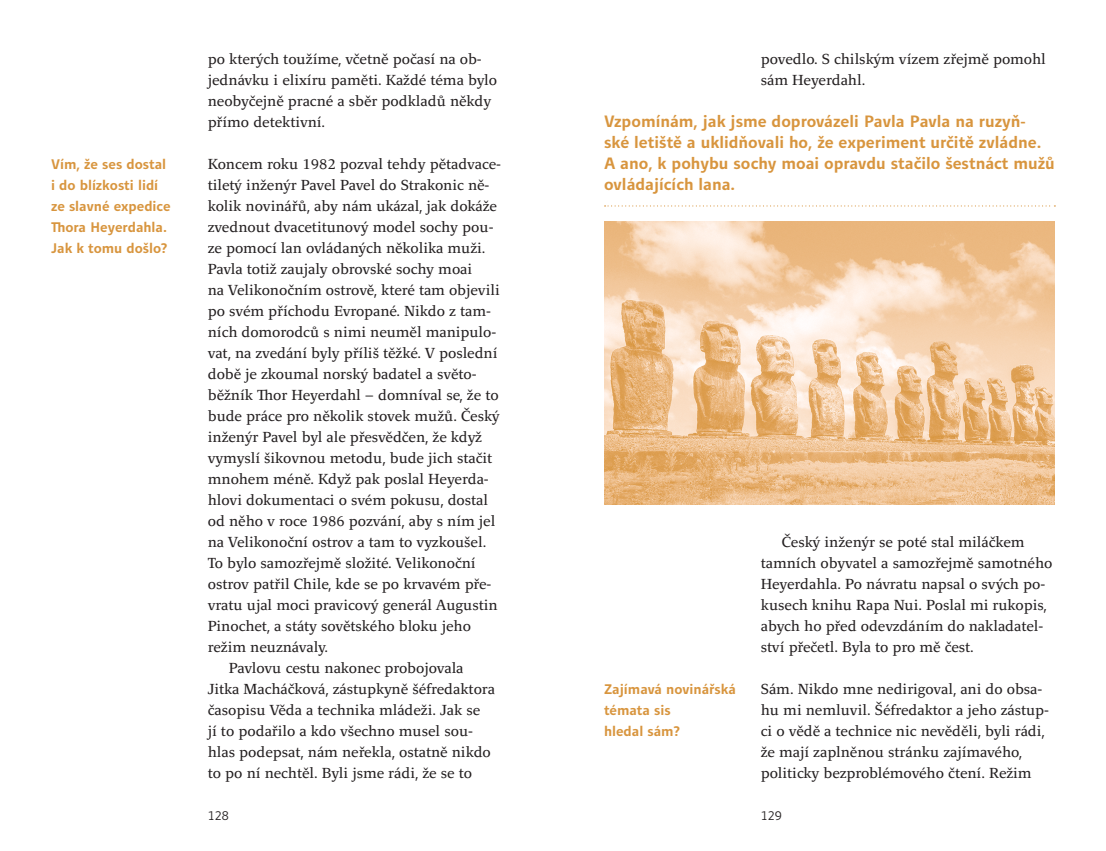
<style>
.page{position:relative;width:1106px;height:851px;background:#fff}
.page>*{position:absolute;margin:0;border:0;box-sizing:border-box;transform-origin:0 0}
.citát{font:700 19.5px/21px "Quodlibet Sans";color:#d8953e}
._1_odstavec{font:16.5px/21px "Quodlibet Serif";color:#231f20}
.text{font:16.5px/21px "Quodlibet Serif";color:#231f20}
.otázka_4{font:700 16.5px/21px "Quodlibet Sans";color:#d8953e}
.t1{font:300 15px "Quodlibet Sans";color:#231f20}
</style>
<div class="page">
<img style="left:604px;top:221px;width:450px;height:284px">
<svg style="left:604px;top:205px;width:451px;height:1px"></svg>
<p class="otázka_4" style="left:51px;top:153px;width:121px">Vím, že ses dostal i do blízkosti lidí ze slavné expedice<br>Thora Heyerdahla.<br>Jak k tomu došlo?</p>
<p class="text" style="left:208px;top:48px;width:291px">po kterých toužíme, včetně počasí na ob&shy;jednávku i elixíru paměti. Každé téma bylo neobyčejně pracné a sběr podkladů někdy přímo detektivní.</p>
<p class="_1_odstavec" style="left:208px;top:153px;width:295px">Koncem roku 1982 pozval tehdy pětadvace&shy;tiletý inženýr Pavel Pavel do Strakonic ně&shy;kolik novinářů, aby nám ukázal, jak dokáže zvednout dvacetitunový model sochy pou&shy;ze pomocí lan ovládaných několika muži.<br>Pavla totiž zaujaly obrovské sochy moai<br>na Velikonočním ostrově, které tam objevili po svém příchodu Evropané. Nikdo z tam&shy;ních domorodců s nimi neuměl manipulo&shy;vat, na zvedání byly příliš těžké. V poslední době je zkoumal norský badatel a světo&shy;běžník Thor Heyerdahl – domníval se, že to bude práce pro několik stovek mužů. Český inženýr Pavel byl ale přesvědčen, že když vymyslí šikovnou metodu, bude jich stačit mnohem méně. Když pak poslal Heyerda&shy;hlovi dokumentaci o svém pokusu, dostal od něho v roce 1986 pozvání, aby s ním jel na Velikonoční ostrov a tam to vyzkoušel.<br>To bylo samozřejmě složité. Velikonoční ostrov patřil Chile, kde se po krvavém pře&shy;vratu ujal moci pravicový generál Augustin Pinochet, a státy sovětského bloku jeho režim neuznávaly.</p>
<p class="text" style="left:208px;top:657px;width:288px;text-indent:21px">Pavlovu cestu nakonec probojovala Jitka Macháčková, zástupkyně šéfredaktora časopisu Věda a technika mládeži. Jak se<br>jí to podařilo a kdo všechno musel sou&shy;hlas podepsat, nám neřekla, ostatně nikdo to po ní nechtěl. Byli jsme rádi, že se to</p>
<p class="text" style="left:760px;top:48px;width:286px">povedlo. S chilským vízem zřejmě pomohl sám Heyerdahl.</p>
<p class="citát" style="left:604px;top:110px;width:452px">Vzpomínám, jak jsme doprovázeli Pavla Pavla na ruzyň&shy;ské letiště a uklidňovali ho, že experiment určitě zvládne.<br>A ano, k pohybu sochy moai opravdu stačilo šestnáct mužů ovládajících lana.</p>
<p class="otázka_4" style="left:604px;top:678px;width:133px">Zajímavá novinářská témata sis<br>hledal sám?</p>
<p class="text" style="left:760px;top:531px;width:293px;text-indent:21px">Český inženýr se poté stal miláčkem tamních obyvatel a samozřejmě samotného Heyerdahla. Po návratu napsal o svých po&shy;kusech knihu Rapa Nui. Poslal mi rukopis, abych ho před odevzdáním do nakladatel&shy;ství přečetl. Byla to pro mě čest.</p>
<p class="_1_odstavec" style="left:760px;top:678px;width:290px">Sám. Nikdo mne nedirigoval, ani do obsa&shy;hu mi nemluvil. Šéfredaktor a jeho zástup&shy;ci o vědě a technice nic nevěděli, byli rádi, že mají zaplněnou stránku zajímavého, politicky bezproblémového čtení. Režim</p>
<p class="t1" style="left:208px;top:807px;width:22px">128</p>
<p class="t1" style="left:760px;top:807px;width:22px">129</p>
</div>
